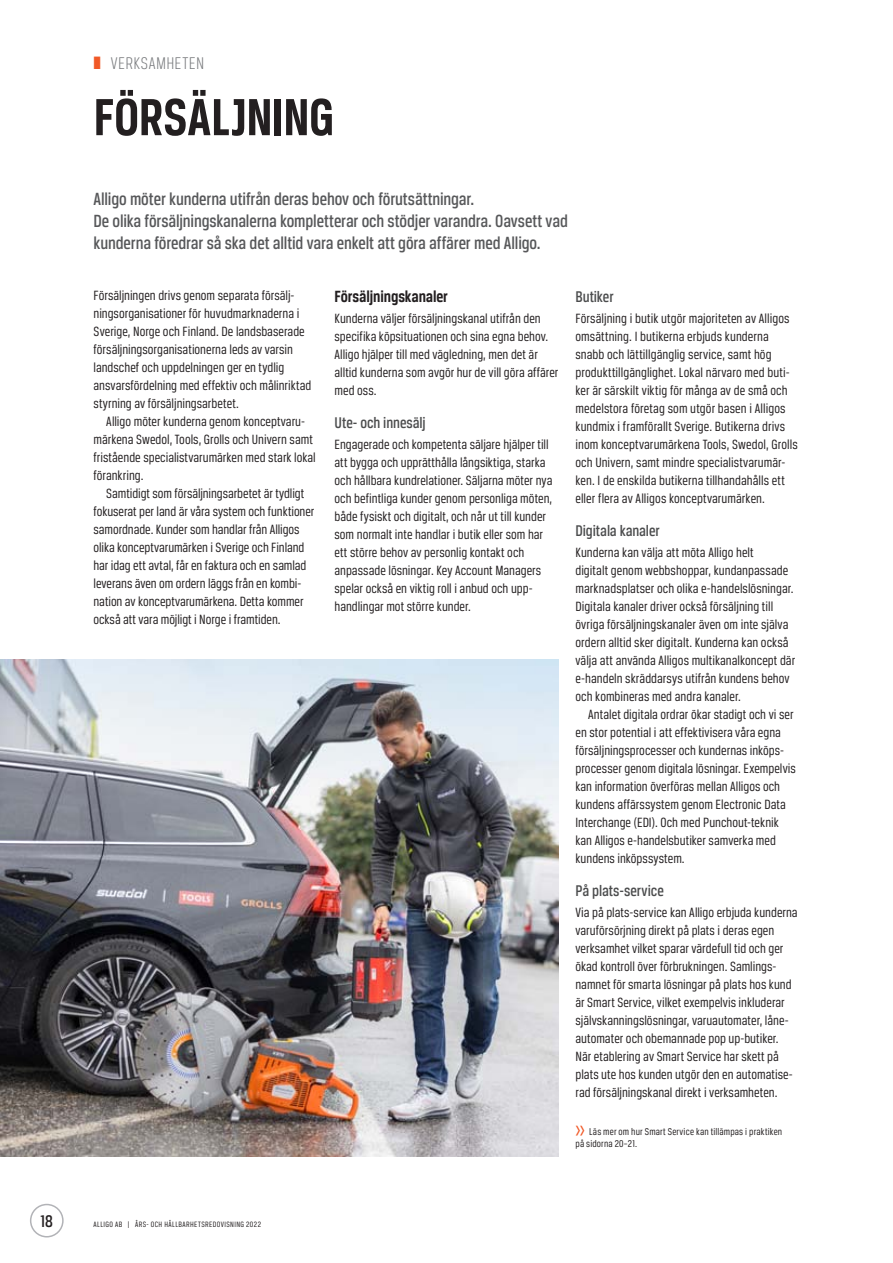
<style>
.page{position:relative;width:893px;height:1263px;background:#fff}
.page>*{position:absolute;margin:0;border:0;box-sizing:border-box;transform-origin:0 0}
.t1{font:700 55.5px "Breuer Condensed";letter-spacing:-.005em;color:#231f20}
.t2{font:500 18.75px/21.8px "Breuer Condensed";letter-spacing:-.01em;color:#57585a}
.t3{font:300 18px "Breuer Condensed";letter-spacing:.025em;color:#76787b}
.t4{font:500 18px "Breuer Condensed";color:#231f20}
.t5{font:700 17.25px "Breuer Condensed";letter-spacing:-.005em;color:#231f20}
.t6{font:500 16.5px "Breuer Condensed";letter-spacing:-.005em;color:#4b4c4d}
.t7{font:14.25px/18px "Breuer Condensed";color:#231f20}
.t8{font:10.5px/12.8px "Breuer Condensed";letter-spacing:.015em;color:#231f20}
.t9{font:8.25px "Breuer Condensed";letter-spacing:.05em;color:#231f20}
.s1{color:#f15927}
.s2{font-weight:700;font-size:13.5px;color:#f15927}
</style>
<div class="page">
<div style="left:30px;top:1204px;width:34px;height:33px;border:2px solid #b2b3b7;border-radius:50%"></div>
<img style="left:0;top:659px;width:558px;height:498px">
<p class="t3" style="left:94px;top:54px;width:112px"><span class="s1">❚</span> VERKSAMHETEN</p>
<h1 class="t1" style="left:94px;top:86px;width:242px">FÖRSÄLJNING</h1>
<h2 class="t2" style="left:94px;top:188px;width:476px">Alligo möter kunderna utifrån deras behov och förutsättningar.<br>De olika försäljningskanalerna kompletterar och stödjer varandra. Oavsett vad kunderna föredrar så ska det alltid vara enkelt att göra affärer med Alligo.</h2>
<p class="t7" style="left:94px;top:286px;width:219px">Försäljningen drivs genom separata försälj&shy;ningsorganisationer för huvudmarknaderna i Sverige, Norge och Finland. De landsbaserade försäljningsorganisationerna leds av varsin landschef och uppdelningen ger en tydlig ansvarsfördelning med effektiv och målinriktad styrning av försäljningsarbetet.</p>
<p class="t7" style="left:94px;top:412px;width:224px;text-indent:13px">Alligo möter kunderna genom konceptvaru&shy;märkena Swedol, Tools, Grolls och Univern samt fristående specialistvarumärken med stark lokal förankring.</p>
<p class="t7" style="left:94px;top:484px;width:222px;text-indent:13px">Samtidigt som försäljningsarbetet är tydligt fokuserat per land är våra system och funktioner samordnade. Kunder som handlar från Alligos olika konceptvarumärken i Sverige och Finland har idag ett avtal, får en faktura och en samlad leverans även om ordern läggs från en kombi&shy;nation av konceptvarumärkena. Detta kommer också att vara möjligt i Norge i framtiden.</p>
<p class="t5" style="left:334px;top:287px;width:115px">Försäljningskanaler</p>
<p class="t7" style="left:334px;top:309px;width:225px">Kunderna väljer försäljningskanal utifrån den specifika köpsituationen och sina egna behov.<br>Alligo hjälper till med vägledning, men det är alltid kunderna som avgör hur de vill göra affärer med oss.</p>
<p class="t6" style="left:334px;top:414px;width:93px">Ute- och innesälj</p>
<p class="t7" style="left:334px;top:435px;width:219px">Engagerade och kompetenta säljare hjälper till att bygga och upprätthålla långsiktiga, starka och hållbara kundrelationer. Säljarna möter nya och befintliga kunder genom personliga möten, både fysiskt och digitalt, och når ut till kunder som normalt inte handlar i butik eller som har ett större behov av personlig kontakt och anpassade lösningar. Key Account Managers spelar också en viktig roll i anbud och upp&shy;handlingar mot större kunder.</p>
<p class="t6" style="left:575px;top:287px;width:40px">Butiker</p>
<p class="t7" style="left:575px;top:309px;width:224px">Försäljning i butik utgör majoriteten av Alligos omsättning. I butikerna erbjuds kunderna snabb och lättillgänglig service, samt hög produkttillgänglighet. Lokal närvaro med buti&shy;ker är särskilt viktig för många av de små och medelstora företag som utgör basen i Alligos kundmix i framförallt Sverige. Butikerna drivs inom konceptvarumärkena Tools, Swedol, Grolls och Univern, samt mindre specialistvarumär&shy;ken. I de enskilda butikerna tillhandahålls ett eller flera av Alligos konceptvarumärken.</p>
<p class="t6" style="left:575px;top:521px;width:86px">Digitala kanaler</p>
<p class="t7" style="left:575px;top:543px;width:221px">Kunderna kan välja att möta Alligo helt<br>digitalt genom webbshoppar, kundanpassade marknadsplatser och olika e-handelslösningar.<br>Digitala kanaler driver också försäljning till övriga försäljningskanaler även om inte själva ordern alltid sker digitalt. Kunderna kan också välja att använda Alligos multikanalkoncept där e-handeln skräddarsys utifrån kundens behov och kombineras med andra kanaler.</p>
<p class="t7" style="left:575px;top:705px;width:222px;text-indent:13px">Antalet digitala ordrar ökar stadigt och vi ser en stor potential i att effektivisera våra egna försäljningsprocesser och kundernas inköps&shy;processer genom digitala lösningar. Exempelvis kan information överföras mellan Alligos och kundens affärssystem genom Electronic Data Interchange (EDI). Och med Punchout-teknik kan Alligos e-handelsbutiker samverka med kundens inköpssystem.</p>
<p class="t6" style="left:575px;top:881px;width:90px">På plats-service</p>
<p class="t7" style="left:575px;top:903px;width:224px">Via på plats-service kan Alligo erbjuda kunderna varuförsörjning direkt på plats i deras egen verksamhet vilket sparar värdefull tid och ger ökad kontroll över förbrukningen. Samlings&shy;namnet för smarta lösningar på plats hos kund är Smart Service, vilket exempelvis inkluderar självskanningslösningar, varuautomater, låne&shy;automater och obemannade pop up-butiker.<br>När etablering av Smart Service har skett på plats ute hos kunden utgör den en automatise&shy;rad försäljningskanal direkt i verksamheten.</p>
<p class="t8" style="left:575px;top:1125px;width:208px"><span class="s2">&gt;&gt;</span> Läs mer om hur Smart Service kan tillämpas i praktiken på sidorna 20–21.</p>
<p class="t4" style="left:41px;top:1211px;width:14px">18</p>
<p class="t9" style="left:94px;top:1219px;width:169px">ALLIGO AB | ÅRS- OCH HÅLLBARHETSREDOVISNING 2022</p>
</div>
